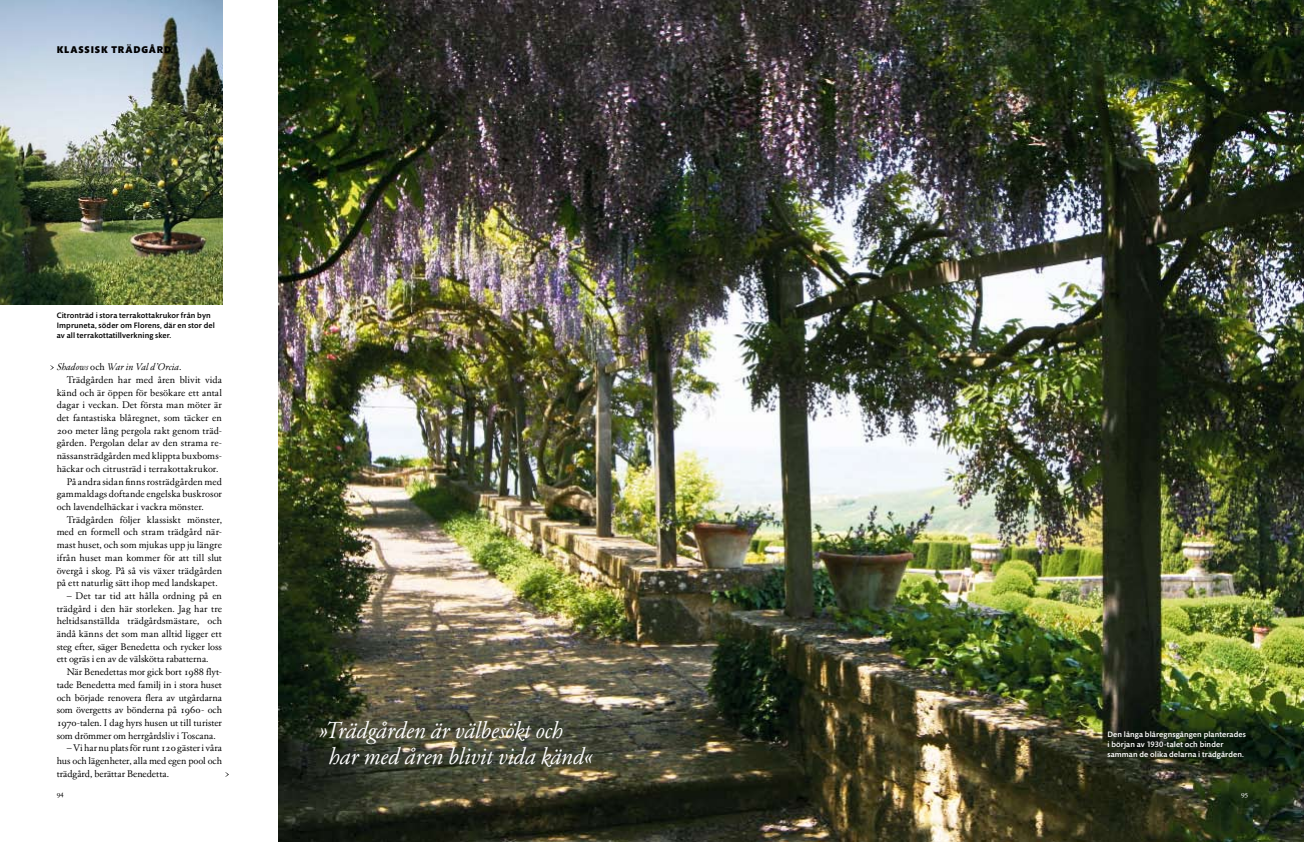
<style>
.page{position:relative;width:1304px;height:842px;background:#fff}
.page>*{position:absolute;margin:0;border:0;box-sizing:border-box;transform-origin:0 0}
.t1{font:italic 24px/26px "Garamond Classico";letter-spacing:-.005em;color:#fff}
.t2{font:10px/12.7px "Garamond Classico";letter-spacing:.01em;color:#000;text-align:justify}
.t3{font:italic 10px "Garamond Classico";letter-spacing:.01em;color:#000}
.t4{font:900 10px "Mundo Sans";letter-spacing:.085em;color:#000}
.t5{font:500 8px/10px "Mundo Sans";letter-spacing:.015em;color:#000}
.t6{font:500 8px/10px "Mundo Sans";letter-spacing:.015em;color:#fff}
.t7{font:7px "Garamond Classico SC";color:#000}
.t8{font:7px "Garamond Classico SC";color:#fff}
.s1{font-style:normal}
.s2{font-family:"Garamond Classico SC"}
</style>
<div class="page">
<img style="left:0;top:0;width:222px;height:305px">
<img style="left:279px;top:0;width:1025px;height:842px">
<p class="t4" style="left:57px;top:44px;width:116px">KLASSISK TRÄDGÅRD</p>
<p class="t5" style="left:57px;top:311px;width:159px">Citronträd i stora terrakottakrukor från byn<br>I mpruneta, söder om Florens, där en stor del av all terrakottatillverkning sker.</p>
<p class="t3" style="left:57px;top:361px;width:126px">Shadows <span class="s1">och</span> War in Val d’Orcia<span class="s1">.</span></p>
<p class="t2" style="left:67px;top:373px;width:157px">Trädgården har med åren blivit vida</p>
<p class="t2" style="left:57px;top:386px;width:167px">känd och är öppen för besökare ett antal</p>
<p class="t2" style="left:57px;top:399px;width:167px">dagar i veckan. Det första man möter är</p>
<p class="t2" style="left:57px;top:411px;width:167px">det fantastiska blåregnet, som täcker en</p>
<p class="t2" style="left:57px;top:424px;width:167px"><span class="s2">200</span> meter lång pergola rakt genom träd-</p>
<p class="t2" style="left:57px;top:437px;width:167px">gården. Pergolan delar av den strama re-</p>
<p class="t2" style="left:57px;top:449px;width:167px">nässansträdgården med klippta buxboms-</p>
<p class="t2" style="left:57px;top:462px;width:163px">häckar och citrusträd i terrakottakrukor.</p>
<p class="t2" style="left:67px;top:475px;width:157px">På andra sidan finns rosträdgården med</p>
<p class="t2" style="left:57px;top:488px;width:167px">gammaldags doftande engelska buskrosor</p>
<p class="t2" style="left:57px;top:500px;width:149px">och lavendelhäckar i vackra mönster.</p>
<p class="t2" style="left:67px;top:513px;width:157px">Trädgården följer klassiskt mönster,</p>
<p class="t2" style="left:57px;top:526px;width:167px">med en formell och stram trädgård när-</p>
<p class="t2" style="left:57px;top:538px;width:167px">mast huset, och som mjukas upp ju längre</p>
<p class="t2" style="left:57px;top:551px;width:167px">ifrån huset man kommer för att till slut</p>
<p class="t2" style="left:57px;top:564px;width:167px">övergå i skog. På så vis växer trädgården</p>
<p class="t2" style="left:57px;top:576px;width:162px">på ett naturlig sätt ihop med landskapet.</p>
<p class="t2" style="left:57px;top:589px;width:167px;text-indent:10px">– Det tar tid att hålla ordning på en trädgård i den här storleken. Jag har tre heltidsanställda trädgårdsmästare, och ändå känns det som man alltid ligger ett steg efter, säger Benedetta och rycker loss ett ogräs i en av de välskötta rabatterna.</p>
<p class="t2" style="left:57px;top:665px;width:167px;text-indent:10px">När Benedettas mor gick bort <span class="s2">1988</span> flyt&shy;tade Benedetta med familj in i stora huset och började renovera flera av utgårdarna som övergetts av bönderna på <span class="s2">1960-</span> och <span class="s2">1970-</span>talen. I dag hyrs husen ut till turister som drömmer om herrgårdsliv i Toscana.</p>
<p class="t2" style="left:57px;top:742px;width:167px;text-indent:10px">– Vi har nu plats för runt <span class="s2">120</span> gäster i våra hus och lägenheter, alla med egen pool och trädgård, berättar Benedetta.</p>
<h1 class="t1" style="left:328px;top:718px;width:265px;text-indent:-10px">»Trädgården är välbesökt och har med åren blivit vida känd«</h1>
<p class="t6" style="left:1107px;top:729px;width:140px">Den långa blåregnsgången planterades i början av 1930-talet och binder samman de olika delarna i trädgården.</p>
<p class="t7" style="left:57px;top:790px;width:9px">94</p>
<p class="t8" style="left:1241px;top:790px;width:9px">95</p>
</div>
